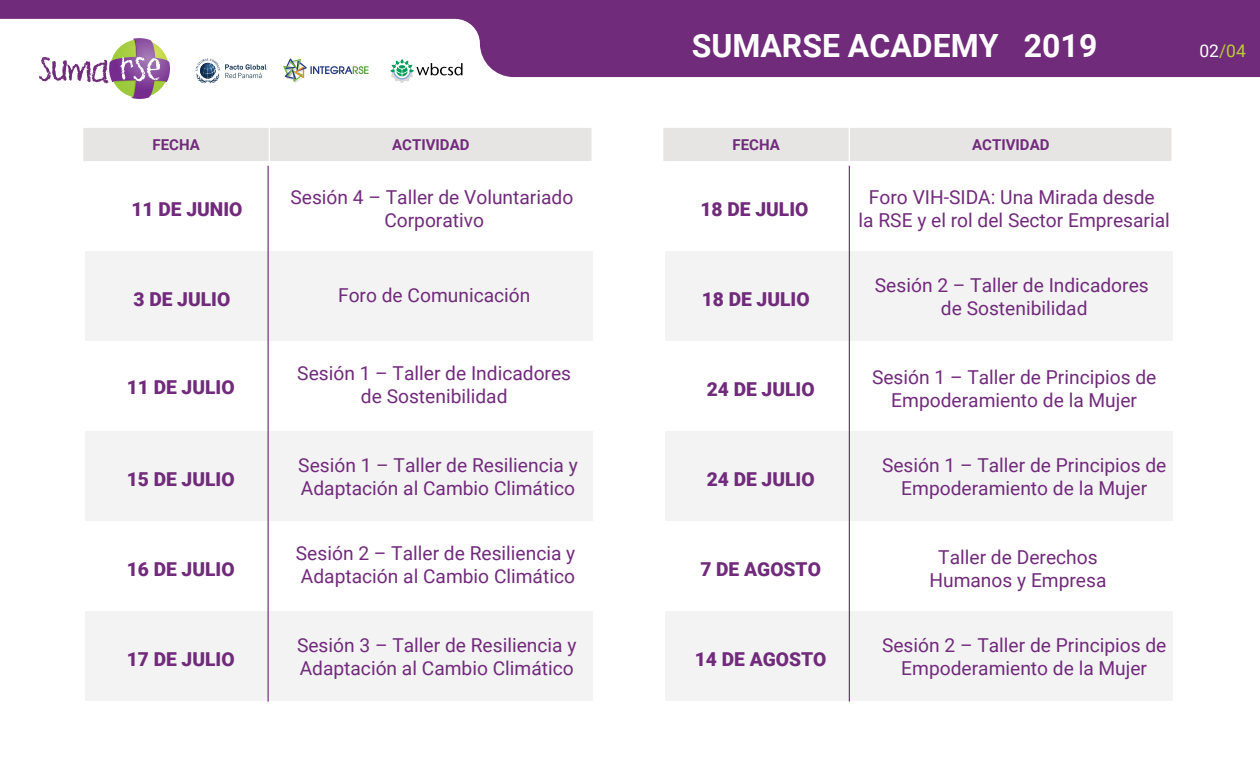
<style>
.page{position:relative;width:1260px;height:765px;background:#fff}
.page>*{position:absolute;margin:0;border:0;box-sizing:border-box;transform-origin:0 0}
.t1{font:700 32px "Roboto";color:#fff}
.t2{font:19.25px/23px "Roboto";color:#712b7b;text-align:center}
.t3{font:900 19.25px "Roboto";color:#712b7b}
.t4{font:17.5px "Roboto";color:#b8ce33}
.t5{font:700 15px "Roboto";color:#712b7b}
.s1{color:#fff}
</style>
<div class="page">
<svg style="left:0;top:0;width:1260px;height:77px;fill:#712b7b"></svg>
<svg style="left:39px;top:38px;width:131px;height:61px"></svg>
<svg style="left:283px;top:58px;width:86px;height:25px"></svg>
<svg style="left:390px;top:59px;width:73px;height:24px"></svg>
<svg style="left:196px;top:58px;width:70px;height:25px"></svg>
<div style="left:268px;top:127px;width:325px;height:36px;background:#e6e5e4;border:1px solid #fff"></div>
<div style="left:82px;top:127px;width:188px;height:36px;background:#e6e5e4;border:1px solid #fff"></div>
<div style="left:85px;top:162px;width:508px;height:89px;background:#fff"></div>
<div style="left:85px;top:252px;width:508px;height:89px;background:#f3f3f4"></div>
<div style="left:85px;top:432px;width:508px;height:89px;background:#f3f3f4"></div>
<div style="left:85px;top:612px;width:508px;height:89px;background:#f3f3f4"></div>
<div style="left:848px;top:127px;width:325px;height:36px;background:#e6e5e4;border:1px solid #fff"></div>
<div style="left:662px;top:127px;width:188px;height:36px;background:#e6e5e4;border:1px solid #fff"></div>
<div style="left:665px;top:162px;width:508px;height:89px;background:#fff"></div>
<div style="left:665px;top:252px;width:508px;height:89px;background:#f3f3f4"></div>
<div style="left:665px;top:432px;width:508px;height:89px;background:#f3f3f4"></div>
<div style="left:665px;top:612px;width:508px;height:89px;background:#f3f3f4"></div>
<hr style="left:268px;top:166px;width:1px;height:536px;background:#712b7b">
<hr style="left:849px;top:166px;width:1px;height:536px;background:#712b7b">
<h1 class="t1" style="left:692px;top:23px;width:407px">SUMARSE ACADEMY 2019</h1>
<p class="t4" style="left:1199px;top:39px;width:48px"><span class="s1">02</span>/04</p>
<p class="t5" style="left:153px;top:135px;width:49px">FECHA</p>
<p class="t5" style="left:392px;top:135px;width:79px">ACTIVIDAD</p>
<p class="t5" style="left:733px;top:135px;width:49px">FECHA</p>
<p class="t5" style="left:972px;top:135px;width:79px">ACTIVIDAD</p>
<p class="t3" style="left:131px;top:195px;width:113px">11 DE JUNIO</p>
<p class="t2" style="left:290px;top:185px;width:284px">Sesión 4 – Taller de Voluntariado<br>Corporativo</p>
<p class="t3" style="left:700px;top:195px;width:109px">18 DE JULIO</p>
<p class="t2" style="left:859px;top:185px;width:313px">Foro VIH-SIDA: Una Mirada desde<br>la RSE y el rol del Sector Empresarial</p>
<p class="t3" style="left:133px;top:285px;width:98px">3 DE JULIO</p>
<p class="t2" style="left:338px;top:283px;width:194px">Foro de Comunicación</p>
<p class="t3" style="left:702px;top:285px;width:109px">18 DE JULIO</p>
<p class="t2" style="left:875px;top:273px;width:275px">Sesión 2 – Taller de Indicadores de Sostenibilidad</p>
<p class="t3" style="left:127px;top:374px;width:109px">11 DE JULIO</p>
<p class="t2" style="left:297px;top:361px;width:275px">Sesión 1 – Taller de Indicadores de Sostenibilidad</p>
<p class="t3" style="left:707px;top:375px;width:109px">24 DE JULIO</p>
<p class="t2" style="left:872px;top:365px;width:286px">Sesión 1 – Taller de Principios de<br>Empoderamiento de la Mujer</p>
<p class="t3" style="left:127px;top:465px;width:109px">15 DE JULIO</p>
<p class="t2" style="left:298px;top:453px;width:281px;text-align:left">Sesión 1 – Taller de Resiliencia y<br>Adaptación al Cambio Climático</p>
<p class="t3" style="left:707px;top:465px;width:109px">24 DE JULIO</p>
<p class="t2" style="left:882px;top:453px;width:286px">Sesión 1 – Taller de Principios de<br>Empoderamiento de la Mujer</p>
<p class="t3" style="left:127px;top:555px;width:109px">16 DE JULIO</p>
<p class="t2" style="left:296px;top:541px;width:281px;text-align:left">Sesión 2 – Taller de Resiliencia y<br>Adaptación al Cambio Climático</p>
<p class="t3" style="left:700px;top:555px;width:122px">7 DE AGOSTO</p>
<p class="t2" style="left:929px;top:545px;width:179px">Taller de Derechos<br>Humanos y Empresa</p>
<p class="t3" style="left:127px;top:645px;width:109px">17 DE JULIO</p>
<p class="t2" style="left:297px;top:633px;width:281px;text-align:left">Sesión 3 – Taller de Resiliencia y<br>Adaptación al Cambio Climático</p>
<p class="t3" style="left:695px;top:645px;width:133px">14 DE AGOSTO</p>
<p class="t2" style="left:882px;top:633px;width:286px">Sesión 2 – Taller de Principios de<br>Empoderamiento de la Mujer</p>
</div>
